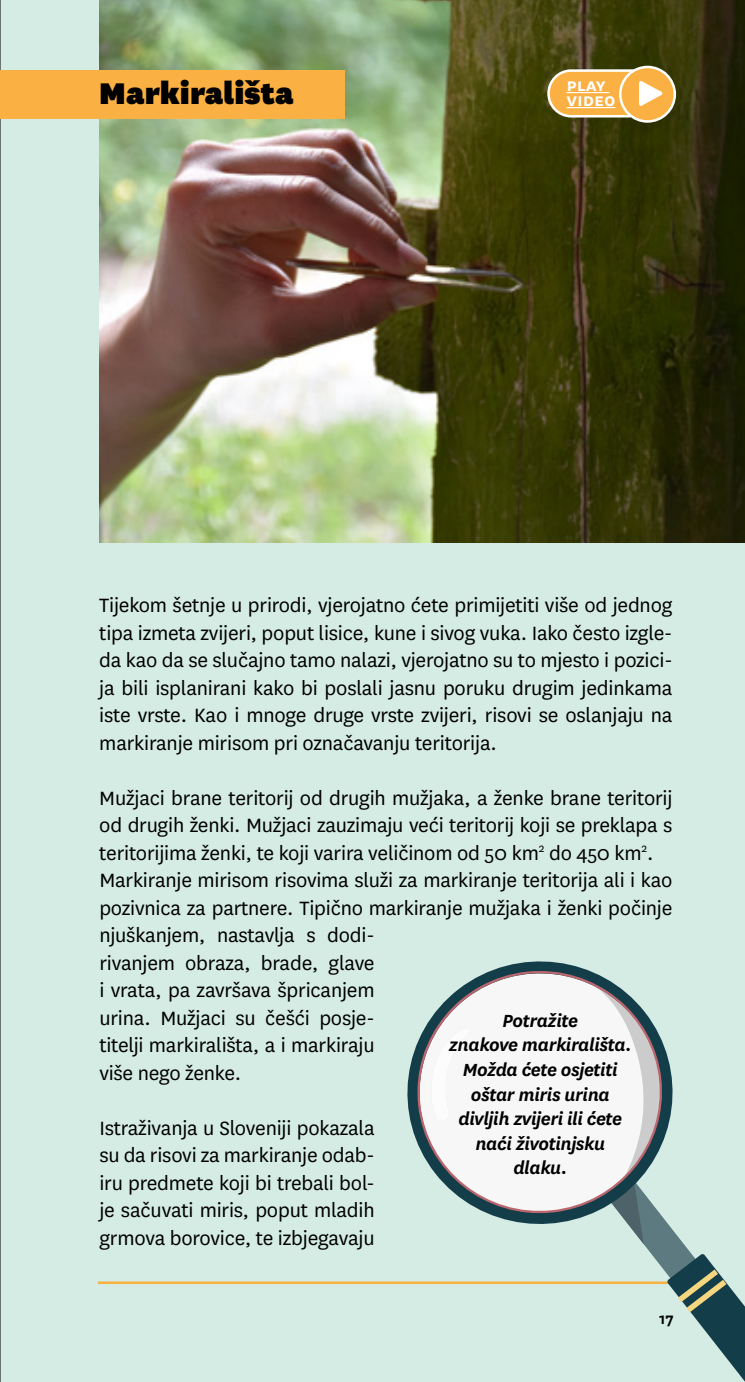
<style>
.page{position:relative;width:745px;height:1382px;background:#fff}
.page>*{position:absolute;margin:0;border:0;box-sizing:border-box;transform-origin:0 0}
.t1{font:900 35px "National";color:#000}
.t2{font:22.5px/27.5px "National";letter-spacing:-.01em;color:#000;text-align:justify}
.t3{font:italic 600 20.5px/24.5px "National";letter-spacing:-.02em;color:#000;text-align:center}
.t4{font:600 20px/15px "National";letter-spacing:-.005em;color:#fff}
.t5{font:600 17.5px "National";color:#000}
</style>
<div class="page">
<div style="left:0;top:0;width:744px;height:1382px;background:#d5ece5"></div>
<hr style="left:98px;top:1281px;width:575px;height:3px;background:#fab042">
<hr style="left:0;top:0;width:1px;height:1382px;background:#000">
<img style="left:99px;top:0;width:645px;height:542px">
<div style="left:0;top:70px;width:344px;height:49px;background:#fab042"></div>
<svg style="left:596px;top:1241px;width:148px;height:140px"></svg>
<svg style="left:407px;top:961px;width:275px;height:280px"></svg>
<svg style="left:411px;top:965px;width:257px;height:254px;fill:#f7f7f7"></svg>
<svg style="left:620px;top:67px;width:54px;height:54px"></svg>
<div style="left:618px;top:66px;width:57px;height:57px;border:2px solid #fff;border-radius:50%"></div>
<svg style="left:545px;top:68px;width:120px;height:51px;background:#e8b35f"></svg>
<h1 class="t1" style="left:99px;top:69px;width:196px">Markirališta</h1>
<p class="t4" style="left:566px;top:76px;width:50px">play video</p>
<p class="t2" style="left:99px;top:590px;width:574px">Tijekom šetnje u prirodi, vjerojatno ćete primijetiti više od jednog tipa izmeta zvijeri, poput lisice, kune i sivog vuka. Iako često izgle&shy;da kao da se slučajno tamo nalazi, vjerojatno su to mjesto i pozici&shy;ja bili isplanirani kako bi poslali jasnu poruku drugim jedinkama iste vrste. Kao i mnoge druge vrste zvijeri, risovi se oslanjaju na markiranje mirisom pri označavanju teritorija.</p>
<p class="t2" style="left:99px;top:783px;width:574px;text-align:left">Mužjaci brane teritorij od drugih mužjaka, a ženke brane teritorij od drugih ženki. Mužjaci zauzimaju veći teritorij koji se preklapa s teritorijima ženki, te koji varira veličinom od 50 km<sup>2</sup> do 450 km<sup>2</sup>.<br>Markiranje mirisom risovima služi za markiranje teritorija ali i kao pozivnica za partnere. Tipično markiranje mužjaka i ženki počinje njuškanjem, nastavlja s dodi-<br>rivanjem obraza, brade, glave<br>i vrata, pa završava špricanjem<br>urina. Mužjaci su češći posje-<br>titelji markirališta, a i markiraju<br>više nego ženke.</p>
<p class="t2" style="left:99px;top:1113px;width:277px">Istraživanja u Sloveniji pokazala su da risovi za markiranje odab&shy;iru predmete koji bi trebali bol&shy;je sačuvati miris, poput mladih grmova borovice, te izbjegavaju</p>
<p class="t3" style="left:448px;top:1007px;width:184px">Potražite<br>znakove markirališta.<br>Možda ćete osjetiti oštar miris urina divljih zvijeri ili ćete naći životinjsku dlaku.</p>
<p class="t5" style="left:658px;top:1307px;width:16px">17</p>
</div>
